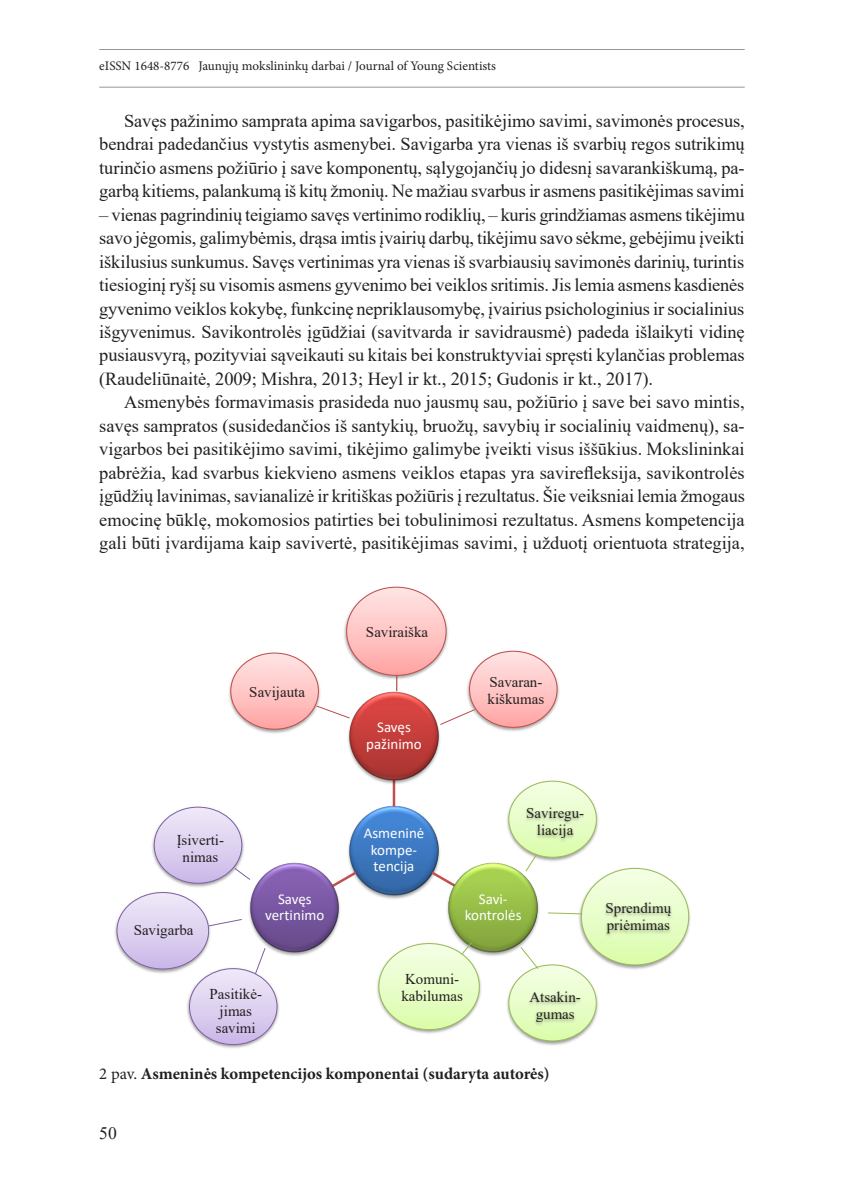
<style>
.page{position:relative;width:844px;height:1191px;background:#fff}
.page>*{position:absolute;margin:0;border:0;box-sizing:border-box;transform-origin:0 0}
.kunas{font:18.38px/23.4px "Times New Roman";letter-spacing:-.005em;color:#231f20;text-align:justify}
.t1{font:17.5px "Times New Roman";color:#231f20}
.lenta{font:700 16.62px "Minion Pro";color:#231f20}
.t2{font:15.05px/17.2px "Times New Roman";color:#231f20;text-align:center}
.t3{font:15.05px/16.4px "Calibri";color:#fff;text-align:center}
.t4{font:13.12px "Minion Pro";color:#231f20}
.s1{font-weight:400}
</style>
<div class="page">
<hr style="left:99px;top:49px;width:645px;height:1px;background:#939598">
<hr style="left:99px;top:87px;width:645px;height:1px;background:#939598">
<img style="left:348px;top:804px;width:92px;height:95px">
<hr style="left:392px;top:780px;width:3px;height:26px;background:#c0504d">
<img style="left:348px;top:729px;width:92px;height:57px">
<svg style="left:428px;top:869px;width:16px;height:20px"></svg>
<img style="left:444px;top:862px;width:64px;height:94px">
<svg style="left:343px;top:869px;width:16px;height:20px"></svg>
<img style="left:252px;top:862px;width:91px;height:94px">
<img style="left:229px;top:682px;width:65px;height:52px">
<img style="left:498px;top:680px;width:62px;height:52px">
<img style="left:507px;top:998px;width:65px;height:48px">
<img style="left:152px;top:836px;width:66px;height:51px">
<svg style="left:154px;top:807px;width:96px;height:76px"></svg>
<svg style="left:508px;top:781px;width:180px;height:260px"></svg>
<img style="left:213px;top:997px;width:66px;height:51px">
<svg style="left:117px;top:892px;width:160px;height:152px"></svg>
<img style="left:194px;top:984px;width:83px;height:51px">
<img style="left:377px;top:940px;width:106px;height:94px">
<svg style="left:379px;top:941px;width:100px;height:88px"></svg>
<img style="left:384px;top:969px;width:96px;height:59px">
<svg style="left:231px;top:587px;width:326px;height:142px"></svg>
<p class="t4" style="left:99px;top:57px;width:398px">eISSN 1648-8776 Jaunųjų mokslininkų darbai / Journal of Young Scientists</p>
<p class="kunas" style="left:99px;top:108px;width:646px;text-indent:25px">Savęs pažinimo samprata apima savigarbos, pasitikėjimo savimi, savimonės procesus, bendrai padedančius vystytis asmenybei. Savigarba yra vienas iš svarbių regos sutrikimų turinčio asmens požiūrio į save komponentų, sąlygojančių jo didesnį savarankiškumą, pa&shy;garbą kitiems, palankumą iš kitų žmonių. Ne mažiau svarbus ir asmens pasitikėjimas savimi</p>
<p class="kunas" style="left:99px;top:202px;width:647px">– vienas pagrindinių teigiamo savęs vertinimo rodiklių, – kuris grindžiamas asmens tikėjimu savo jėgomis, galimybėmis, drąsa imtis įvairių darbų, tikėjimu savo sėkme, gebėjimu įveikti iškilusius sunkumus. Savęs vertinimas yra vienas iš svarbiausių savimonės darinių, turintis tiesioginį ryšį su visomis asmens gyvenimo bei veiklos sritimis. Jis lemia asmens kasdienės gyvenimo veiklos kokybę, funkcinę nepriklausomybę, įvairius psichologinius ir socialinius išgyvenimus. Savikontrolės įgūdžiai (savitvarda ir savidrausmė) padeda išlaikyti vidinę pusiausvyrą, pozityviai sąveikauti su kitais bei konstruktyviai spręsti kylančias problemas (Raudeliūnaitė, 2009; Mishra, 2013; Heyl ir kt., 2015; Gudonis ir kt., 2017).</p>
<p class="kunas" style="left:99px;top:390px;width:647px;text-indent:25px">Asmenybės formavimasis prasideda nuo jausmų sau, požiūrio į save bei savo mintis, savęs sampratos (susidedančios iš santykių, bruožų, savybių ir socialinių vaidmenų), sa&shy;vigarbos bei pasitikėjimo savimi, tikėjimo galimybe įveikti visus iššūkius. Mokslininkai pabrėžia, kad svarbus kiekvieno asmens veiklos etapas yra savirefleksija, savikontrolės įgūdžių lavinimas, savianalizė ir kritiškas požiūris į rezultatus. Šie veiksniai lemia žmogaus emocinę būklę, mokomosios patirties bei tobulinimosi rezultatus. Asmens kompetencija gali būti įvardijama kaip savivertė, pasitikėjimas savimi, į užduotį orientuota strategija,</p>
<p class="t2" style="left:249px;top:683px;width:57px">Savijauta</p>
<p class="t2" style="left:177px;top:830px;width:49px">Įsiverti&shy;nimas</p>
<p class="t2" style="left:134px;top:920px;width:61px">Savigarba</p>
<p class="t3" style="left:265px;top:890px;width:60px">Savęs vertinimo</p>
<p class="t2" style="left:209px;top:984px;width:54px">Pasitikė&shy;jimas savimi</p>
<p class="t2" style="left:366px;top:622px;width:64px">Saviraiška</p>
<p class="t3" style="left:366px;top:718px;width:57px">Savęs pažinimo</p>
<p class="t3" style="left:363px;top:825px;width:62px">Asmeninė kompe&shy;tencija</p>
<p class="t2" style="left:487px;top:672px;width:58px;text-align:left">Savaran&shy;kiškumas</p>
<p class="t2" style="left:526px;top:803px;width:60px">Saviregu&shy;liacija</p>
<p class="t3" style="left:464px;top:890px;width:58px">Savi&shy;kontrolės</p>
<p class="t2" style="left:401px;top:969px;width:63px;text-align:left">Komuni&shy;kabilumas</p>
<p class="t2" style="left:529px;top:987px;width:53px">Atsakin&shy;gumas</p>
<p class="lenta" style="left:99px;top:1062px;width:452px"><span class="s1">2 pav.</span> Asmeninės kompetencijos komponentai (sudaryta autorės)</p>
<p class="t1" style="left:99px;top:1120px;width:19px">50</p>
<p class="t2" style="left:605px;top:899px;width:67px;text-align:left">Sprendimų priėmimas</p>
</div>
